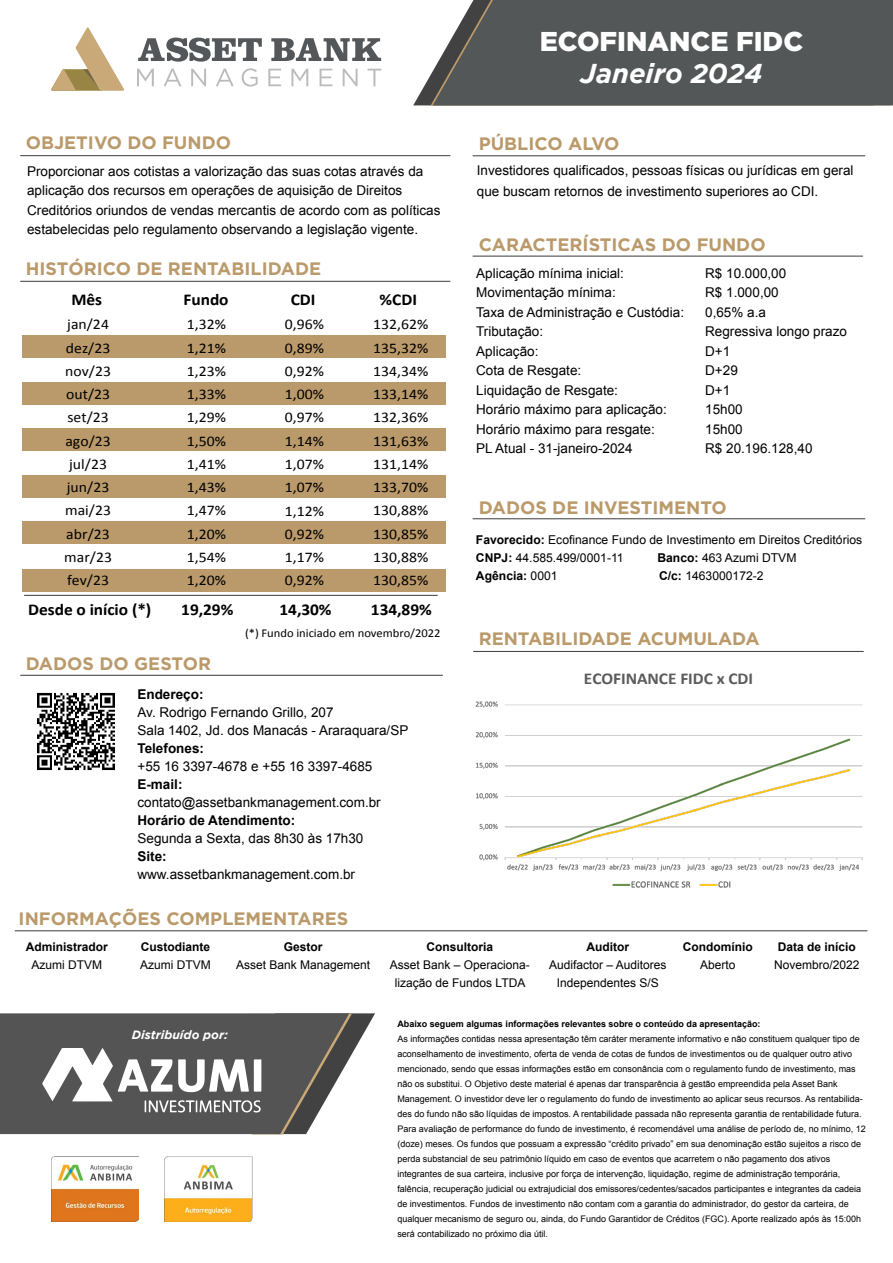
<style>
.page{position:relative;width:893px;height:1263px;background:#fff}
.page>*{position:absolute;margin:0;border:0;box-sizing:border-box;transform-origin:0 0}
.t1{font:900 27.15px "Gotham";color:#fff}
.t2{font:italic 700 27.15px "Gotham";color:#fff}
.t3{font:700 18px "Gotham";color:#ba9a6b}
.t4{font:700 16.5px "Calibri";letter-spacing:-.005em;color:#000;scale:1.05 1}
.t5{font:700 16.5px "Calibri";letter-spacing:-.005em;color:#5c5c5c;scale:1.05 1}
.t6{font:14.7px/23.2px "Calibri";letter-spacing:.005em;color:#000;text-align:justify;scale:1.07 1}
.t7{font:13.5px/19.5px "Arial";color:#000}
.t8{font:700 13.5px "Arial";color:#000}
.t9{font:12.15px/18px "Arial";color:#000}
.t10{font:700 12.15px "Arial";color:#000}
.t11{font:12px/18px "Arial";color:#000;text-align:center}
.t12{font:700 12px "Arial";color:#000}
.t13{font:12px "Calibri";letter-spacing:-.005em;color:#000;scale:1.05 1}
.t14{font:italic 700 12px "Gotham";color:#fff}
.t15{font:9px/15px "Arial";color:#000}
.t16{font:700 9px "Arial";color:#000}
.s1{font-weight:700}
.s2{font-weight:400}
</style>
<div class="page">
<svg style="left:413px;top:74px;width:18px;height:31px"></svg>
<svg style="left:51px;top:27px;width:73px;height:64px"></svg>
<svg style="left:138px;top:38px;width:124px;height:24px"></svg>
<svg style="left:271px;top:38px;width:110px;height:23px"></svg>
<svg style="left:137px;top:69px;width:17px;height:17px"></svg>
<svg style="left:164px;top:69px;width:17px;height:17px"></svg>
<svg style="left:191px;top:69px;width:15px;height:17px"></svg>
<svg style="left:216px;top:69px;width:18px;height:17px"></svg>
<svg style="left:242px;top:68px;width:16px;height:19px"></svg>
<svg style="left:268px;top:69px;width:13px;height:17px"></svg>
<svg style="left:291px;top:69px;width:17px;height:17px"></svg>
<svg style="left:320px;top:69px;width:12px;height:17px"></svg>
<svg style="left:343px;top:69px;width:15px;height:17px"></svg>
<svg style="left:367px;top:69px;width:14px;height:17px"></svg>
<hr style="left:20px;top:155px;width:430px;height:1px;background:#3a3a3a">
<hr style="left:473px;top:155px;width:392px;height:1px;background:#3a3a3a">
<hr style="left:473px;top:256px;width:390px;height:1px;background:#3a3a3a">
<hr style="left:15px;top:930px;width:852px;height:1px;background:#3a3a3a">
<img style="left:37px;top:692px;width:78px;height:79px">
<hr style="left:20px;top:675px;width:423px;height:1px;background:#3a3a3a">
<hr style="left:473px;top:518px;width:392px;height:1px;background:#3a3a3a">
<hr style="left:20px;top:281px;width:430px;height:1px;background:#3a3a3a">
<div style="left:22px;top:382px;width:423px;height:22px;background:#ba9a6b"></div>
<div style="left:22px;top:335px;width:423px;height:22px;background:#ba9a6b"></div>
<div style="left:22px;top:428px;width:423px;height:23px;background:#ba9a6b"></div>
<div style="left:22px;top:475px;width:423px;height:23px;background:#ba9a6b"></div>
<div style="left:22px;top:522px;width:423px;height:22px;background:#ba9a6b"></div>
<div style="left:22px;top:569px;width:423px;height:22px;background:#ba9a6b"></div>
<hr style="left:473px;top:651px;width:391px;height:1px;background:#3a3a3a">
<hr style="left:24px;top:595px;width:414px;height:1px;background:#3a3a3a">
<svg style="left:0;top:1013px;width:375px;height:121px"></svg>
<img style="left:164px;top:1156px;width:88px;height:66px">
<img style="left:51px;top:1156px;width:87px;height:65px">
<div style="left:433px;top:0;width:460px;height:105px;background:#545758"></div>
<img style="left:475px;top:701px;width:388px;height:187px">
<h1 class="t1" style="left:540px;top:25px;width:265px">ECOFINANCE FIDC</h1>
<h1 class="t2" style="left:581px;top:58px;width:183px">Janeiro 2024</h1>
<h2 class="t3" style="left:26px;top:132px;width:207px">OBJETIVO DO FUNDO</h2>
<h2 class="t3" style="left:479px;top:134px;width:142px">PÚBLICO ALVO</h2>
<p class="t7" style="left:27px;top:161px;width:415px">Proporcionar aos cotistas a valorização das suas cotas através da aplicação dos recursos em operações de aquisição de Direitos Creditórios oriundos de vendas mercantis de acordo com as políticas estabelecidas pelo regulamento observando a legislação vigente.</p>
<h3 class="t7" style="left:477px;top:159px;width:378px;line-height:21px">Investidores qualificados, pessoas físicas ou jurídicas em geral que buscam retornos de investimento superiores ao CDI.</h3>
<p class="t7" style="left:476px;top:263px;width:209px">Aplicação mínima inicial:<br>Movimentação mínima:<br>Taxa de Administração e Custódia:<br>Tributação:<br>Aplicação:<br>Cota de Resgate:<br>Liquidação de Resgate:<br>Horário máximo para aplicação:<br>Horário máximo para resgate:<br>PL Atual - 31-janeiro-2024</p>
<h3 class="t7" style="left:705px;top:263px;width:143px">R$ 10.000,00<br>R$ 1.000,00<br>0,65% a.a<br>Regressiva longo prazo<br>D+1<br>D+29<br>D+1<br>15h00<br>15h00<br>R$ 20.196.128,40</h3>
<h2 class="t3" style="left:479px;top:235px;width:288px">CARACTERÍSTICAS DO FUNDO</h2>
<h2 class="t3" style="left:26px;top:258px;width:297px">HISTÓRICO DE RENTABILIDADE</h2>
<h3 class="t4" style="left:71px;top:288px;width:31px">Mês</h3>
<h3 class="t4" style="left:184px;top:288px;width:44px">Fundo</h3>
<h3 class="t4" style="left:380px;top:288px;width:37px">%CDI</h3>
<h3 class="t4" style="left:291px;top:288px;width:25px">CDI</h3>
<h3 class="t6" style="left:64px;top:312px;width:46px;text-align:center">jan/24 dez/23 nov/23 out/23 set/23 ago/23 jul/23 jun/23 mai/23 abr/23 mar/23 fev/23</h3>
<h3 class="t6" style="left:373px;top:312px;width:53px">132,62% 135,32% 134,34% 133,14% 132,36% 131,63% 131,14% 133,70% 130,88% 130,85% 130,88% 130,85%</h3>
<h3 class="t6" style="left:187px;top:312px;width:38px">1,32% 1,21% 1,23% 1,33% 1,29% 1,50% 1,41% 1,43% 1,47% 1,20% 1,54% 1,20%</h3>
<h3 class="t6" style="left:285px;top:312px;width:38px">0,96% 0,89% 0,92% 1,00% 0,97% 1,14% 1,07% 1,07% 1,12% 0,92% 1,17% 0,92%</h3>
<h2 class="t3" style="left:479px;top:497px;width:250px">DADOS DE INVESTIMENTO</h2>
<h3 class="t9" style="left:476px;top:531px;width:388px"><span class="s1">Favorecido:</span> Ecofinance Fundo de Investimento em Direitos Creditórios<br><span class="s1">CNPJ:</span> 44.585.499/0001-11</h3>
<h3 class="t9" style="left:657px;top:549px;width:141px"><span class="s1">Banco:</span> 463 Azumi DTVM</h3>
<h3 class="t10" style="left:476px;top:568px;width:83px">Agência: <span class="s2">0001</span></h3>
<h3 class="t9" style="left:659px;top:567px;width:106px"><span class="s1">C/c:</span> 1463000172-2</h3>
<h3 class="t4" style="left:28px;top:597px;width:119px">Desde o início (*)</h3>
<h3 class="t4" style="left:181px;top:597px;width:51px">19,29%</h3>
<h2 class="t3" style="left:26px;top:654px;width:187px">DADOS DO GESTOR</h2>
<h3 class="t4" style="left:280px;top:597px;width:51px">14,30%</h3>
<h3 class="t4" style="left:371px;top:597px;width:59px">134,89%</h3>
<h3 class="t13" style="left:245px;top:626px;width:188px">(*) Fundo iniciado em novembro/2022</h3>
<h3 class="t8" style="left:137px;top:685px;width:68px">Endereço:</h3>
<h3 class="t7" style="left:137px;top:703px;width:272px;line-height:18px">Av. Rodrigo Fernando Grillo, 207<br>Sala 1402, Jd. dos Manacás - Araraquara/SP</h3>
<h3 class="t8" style="left:137px;top:739px;width:68px">Telefones:</h3>
<h3 class="t7" style="left:137px;top:756px;width:236px">+55 16 3397-4678 e +55 16 3397-4685</h3>
<h3 class="t8" style="left:137px;top:775px;width:47px">E-mail:</h3>
<h3 class="t7" style="left:137px;top:792px;width:245px">contato@assetbankmanagement.com.br</h3>
<h3 class="t8" style="left:137px;top:811px;width:159px">Horário de Atendimento:</h3>
<h3 class="t7" style="left:137px;top:828px;width:227px">Segunda a Sexta, das 8h30 às 17h30</h3>
<h3 class="t8" style="left:137px;top:847px;width:31px">Site:</h3>
<h3 class="t7" style="left:137px;top:864px;width:219px">www.assetbankmanagement.com.br</h3>
<h2 class="t3" style="left:19px;top:908px;width:331px">INFORMAÇÕES COMPLEMENTARES</h2>
<h2 class="t3" style="left:479px;top:628px;width:283px">RENTABILIDADE ACUMULADA</h2>
<h3 class="t5" style="left:584px;top:667px;width:163px">ECOFINANCE FIDC x CDI</h3>
<h3 class="t12" style="left:26px;top:939px;width:84px">Administrador</h3>
<h3 class="t11" style="left:31px;top:956px;width:72px">Azumi DTVM</h3>
<h3 class="t12" style="left:141px;top:939px;width:71px">Custodiante</h3>
<h3 class="t11" style="left:140px;top:956px;width:72px">Azumi DTVM</h3>
<h3 class="t12" style="left:284px;top:939px;width:40px">Gestor</h3>
<h3 class="t11" style="left:236px;top:956px;width:136px">Asset Bank Management</h3>
<h3 class="t12" style="left:426px;top:939px;width:68px">Consultoria</h3>
<h3 class="t11" style="left:390px;top:956px;width:142px">Asset Bank – Operaciona&shy;lização de Fundos LTDA</h3>
<h3 class="t12" style="left:586px;top:939px;width:44px">Auditor</h3>
<h3 class="t11" style="left:549px;top:956px;width:119px">Audifactor – Auditores<br>Independentes S/S</h3>
<h3 class="t12" style="left:683px;top:939px;width:71px">Condomínio</h3>
<h3 class="t11" style="left:700px;top:956px;width:37px">Aberto</h3>
<h3 class="t12" style="left:778px;top:939px;width:80px">Data de início</h3>
<h3 class="t11" style="left:774px;top:956px;width:87px">Novembro/2022</h3>
<h3 class="t14" style="left:132px;top:1028px;width:98px">Distribuído por:</h3>
<p class="t16" style="left:397px;top:1017px;width:365px">Abaixo seguem algumas informações relevantes sobre o conteúdo da apresentação:</p>
<p class="t15" style="left:397px;top:1031px;width:470px">As informações contidas nessa apresentação têm caráter meramente informativo e não constituem qualquer tipo de aconselhamento de investimento, oferta de venda de cotas de fundos de investimentos ou de qualquer outro ativo mencionado, sendo que essas informações estão em consonância com o regulamento fundo de investimento, mas não os substitui. O Objetivo deste material é apenas dar transparência à gestão empreendida pela Asset Bank Management. O investidor deve ler o regulamento do fundo de investimento ao aplicar seus recursos. As rentabilida&shy;des do fundo não são líquidas de impostos. A rentabilidade passada não representa garantia de rentabilidade futura.<br>Para avaliação de performance do fundo de investimento, é recomendável uma análise de período de, no mínimo, 12 (doze) meses. Os fundos que possuam a expressão “crédito privado” em sua denominação estão sujeitos a risco de perda substancial de seu patrimônio líquido em caso de eventos que acarretem o não pagamento dos ativos integrantes de sua carteira, inclusive por força de intervenção, liquidação, regime de administração temporária, falência, recuperação judicial ou extrajudicial dos emissores/cedentes/sacados participantes e integrantes da cadeia de investimentos. Fundos de investimento não contam com a garantia do administrador, do gestor da carteira, de qualquer mecanismo de seguro ou, ainda, do Fundo Garantidor de Créditos (FGC). Aporte realizado após às 15:00h será contabilizado no próximo dia útil.</p>
</div>
